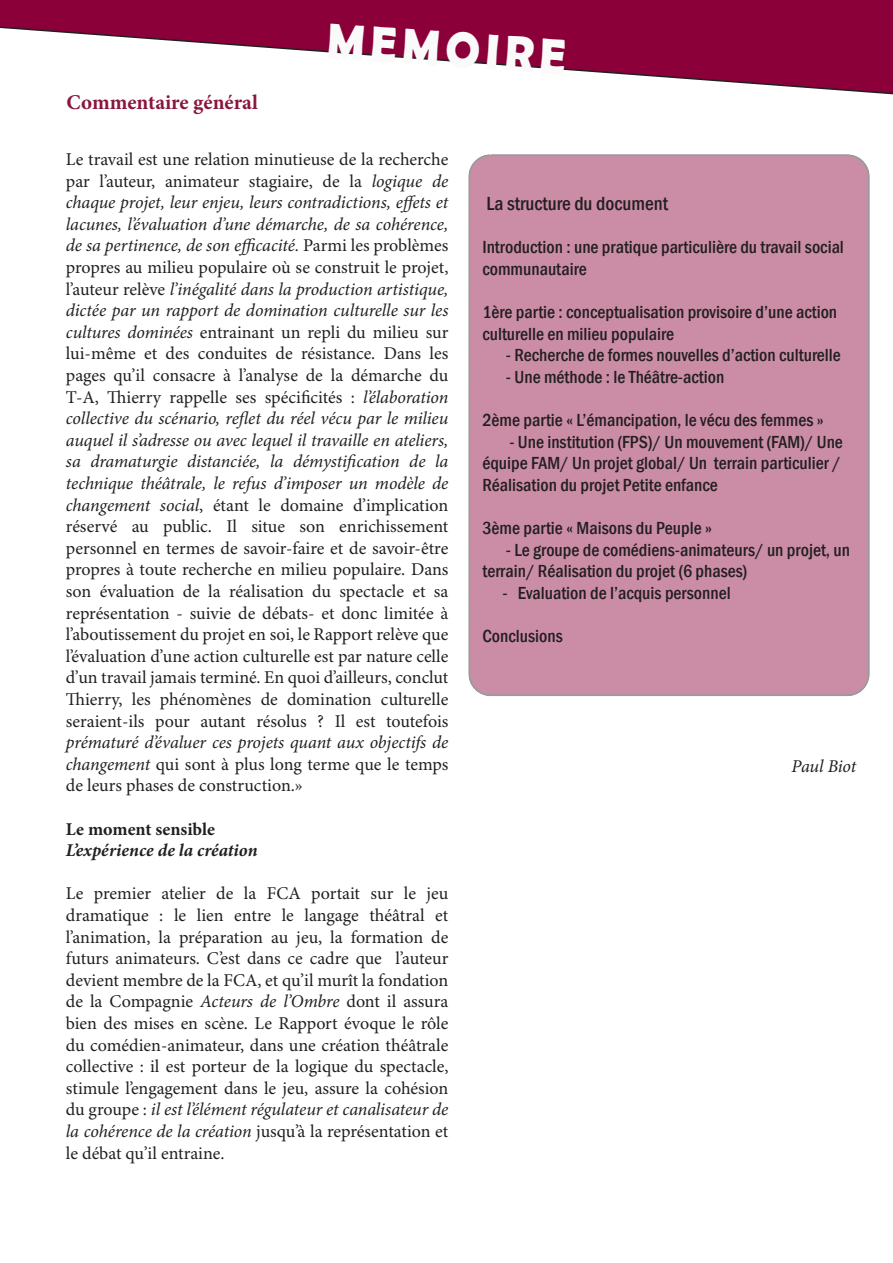
<style>
.page{position:relative;width:893px;height:1263px;background:#fff}
.page>*{position:absolute;margin:0;border:0;box-sizing:border-box;transform-origin:0 0}
.t1{font:700 50.4px "Berlin Sans FB Demi";color:#fafafa;scale:.92 1}
.t2{font:700 21px "Minion Pro";color:#8a163c}
.t3{font:500 condensed 19.5px "Franklin Gothic";color:#231f20}
.t4{font:18px/21.6px "Minion Pro";color:#231f20;text-align:justify}
.t5{font:500 condensed 18px/21.6px "Franklin Gothic";color:#231f20}
.t6{font:italic 700 18px "Minion Pro";color:#231f20}
.t7{font:700 18px "Minion Pro";letter-spacing:-.005em;color:#231f20}
.t8{font:italic 18px "Minion Pro";letter-spacing:-.015em;color:#231f20}
.s1{font-style:italic}
</style>
<div class="page">
<svg style="left:0;top:0;width:893px;height:95px"></svg>
<div style="left:468px;top:154px;width:402px;height:542px;background:#cb8da6"></div>
<p class="t2" style="left:67px;top:87px;width:193px">Commentaire général</p>
<p class="t1" style="left:329px;top:11px;width:261px;rotate:4deg">MEMOIRE</p>
<p class="t4" style="left:66px;top:149px;width:384px">Le travail est une relation minutieuse de la recherche par l’auteur, animateur stagiaire, de la <span class="s1">logique de chaque projet, leur enjeu, leurs contradictions, effets et lacunes, l’évaluation d’une démarche, de sa cohérence, de sa pertinence, de son efficacité.</span> Parmi les problèmes propres au milieu populaire où se construit le projet, l’auteur relève <span class="s1">l’inégalité dans la production artistique, dictée par un rapport de domination culturelle sur les cultures dominées</span> entrainant un repli du milieu sur lui-même et des conduites de résistance. Dans les pages qu’il consacre à l’analyse de la démarche du T-A, Thierry rappelle ses spécificités : <span class="s1">l’élaboration collective du scénario, reflet du réel vécu par le milieu auquel il s’adresse ou avec lequel il travaille en ateliers, sa dramaturgie distanciée, la démystification de la technique théâtrale, le refus d’imposer un modèle de changement social</span>, étant le domaine d’implication réservé au public. Il situe son enrichissement personnel en termes de savoir-faire et de savoir-être propres à toute recherche en milieu populaire. Dans son évaluation de la réalisation du spectacle et sa représentation - suivie de débats- et donc limitée à l’aboutissement du projet en soi, le Rapport relève que l’évaluation d’une action culturelle est par nature celle d’un travail jamais terminé. En quoi d’ailleurs, conclut Thierry, les phénomènes de domination culturelle seraient-ils pour autant résolus ? Il est toutefois <span class="s1">prématuré d’évaluer ces projets quant aux objectifs de changement</span> qui sont à plus long terme que le temps de leurs phases de construction.»</p>
<p class="t7" style="left:66px;top:816px;width:151px">Le moment sensible</p>
<p class="t6" style="left:66px;top:838px;width:193px">L’expérience de la création</p>
<p class="t4" style="left:66px;top:884px;width:384px">Le premier atelier de la FCA portait sur le jeu dramatique : le lien entre le langage théâtral et l’animation, la préparation au jeu, la formation de futurs animateurs. C’est dans ce cadre que l’auteur devient membre de la FCA, et qu’il murît la fondation de la Compagnie <span class="s1">Acteurs de l’Ombre</span> dont il assura bien des mises en scène. Le Rapport évoque le rôle du comédien-animateur, dans une création théâtrale collective : il est porteur de la logique du spectacle, stimule l’engagement dans le jeu, assure la cohésion du groupe : <span class="s1">il est l’élément régulateur et canalisateur de la cohérence de la création</span> jusqu’à la représentation et le débat qu’il entraine.</p>
<p class="t3" style="left:486px;top:191px;width:183px">La structure du document</p>
<p class="t5" style="left:482px;top:236px;width:363px">Introduction : une pratique particulière du travail social communautaire</p>
<p class="t5" style="left:482px;top:301px;width:356px">1ère partie : conceptualisation provisoire d’une action culturelle en milieu populaire</p>
<p class="t5" style="left:506px;top:344px;width:336px">- Recherche de formes nouvelles d’action culturelle</p>
<p class="t5" style="left:506px;top:366px;width:220px">- Une méthode : le Théâtre-action</p>
<p class="t5" style="left:482px;top:409px;width:343px">2ème partie « L’émancipation, le vécu des femmes »</p>
<p class="t5" style="left:482px;top:431px;width:362px;text-indent:27px">- Une institution (FPS)/ Un mouvement (FAM)/ Une équipe FAM/ Un projet global/ Un terrain particulier /<br>Réalisation du projet Petite enfance</p>
<p class="t5" style="left:482px;top:517px;width:231px">3ème partie « Maisons du Peuple »</p>
<p class="t5" style="left:482px;top:539px;width:369px;text-indent:24px">- Le groupe de comédiens-animateurs/ un projet, un terrain/ Réalisation du projet (6 phases)</p>
<p class="t5" style="left:503px;top:582px;width:230px">- Evaluation de l’acquis personnel</p>
<p class="t5" style="left:482px;top:625px;width:82px">Conclusions</p>
<p class="t8" style="left:791px;top:754px;width:66px">Paul Biot</p>
</div>
